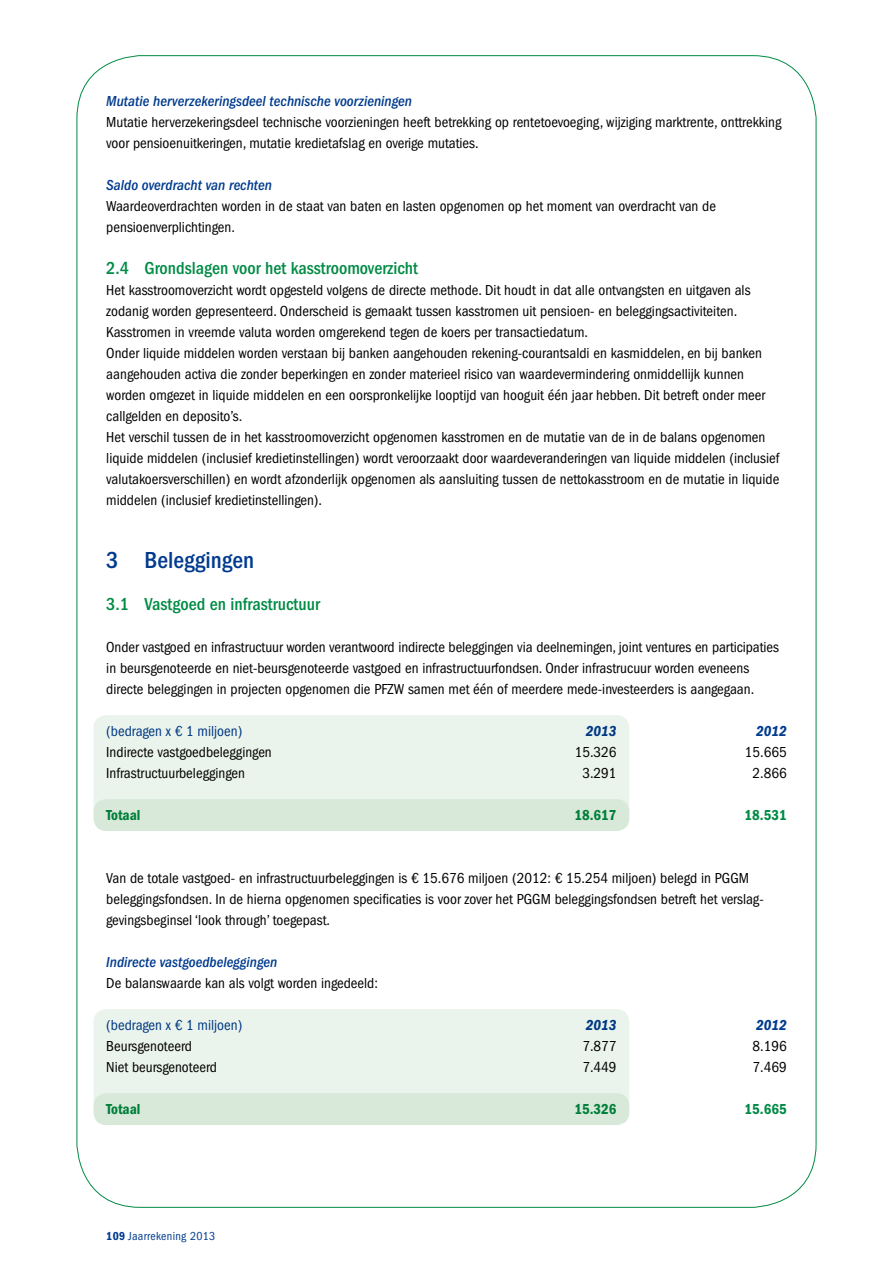
<style>
.page{position:relative;width:893px;height:1263px;background:#fff}
.page>*{position:absolute;margin:0;border:0;box-sizing:border-box;transform-origin:0 0}
.t1{font:500 condensed 24px "ITC Franklin Gothic Std";color:#003b8e}
.t2{font:500 condensed 18px "ITC Franklin Gothic Std";color:#008b45}
.t3{font:condensed 15px/21px "ITC Franklin Gothic Std";color:#000}
.t4{font:italic 500 condensed 15px "ITC Franklin Gothic Std";color:#003b8e}
.t5{font:condensed 15px "ITC Franklin Gothic Std";color:#003b8e}
.t6{font:15px "ITC Franklin Gothic Std Dm Cd";color:#008b45}
.t7{font:15px "ITC Franklin Gothic Std Dm Cd It";color:#003b8e}
.t8{font:condensed 12px "ITC Franklin Gothic Std";letter-spacing:.025em;color:#003b8e}
.s1{font-family:"ITC Franklin Gothic Std Dm Cd";font-stretch:normal}
</style>
<div class="page">
<div style="left:94px;top:715px;width:535px;height:116px;background:#ebf4ec;border-radius:13px"></div>
<div style="left:94px;top:1009px;width:535px;height:116px;background:#ebf4ec;border-radius:13px"></div>
<div style="left:94px;top:799px;width:535px;height:32px;background:#d8e9da;border-radius:13px"></div>
<div style="left:94px;top:1093px;width:535px;height:32px;background:#d8e9da;border-radius:13px"></div>
<p class="t4" style="left:106px;top:93px;width:307px">Mutatie herverzekeringsdeel technische voorzieningen</p>
<p class="t3" style="left:106px;top:112px;width:677px">Mutatie herverzekeringsdeel technische voorzieningen heeft betrekking op rentetoevoeging, wijziging marktrente, onttrekking voor pensioenuitkeringen, mutatie kredietafslag en overige mutaties.</p>
<p class="t4" style="left:106px;top:177px;width:167px">Saldo overdracht van rechten</p>
<p class="t3" style="left:106px;top:196px;width:611px">Waardeoverdrachten worden in de staat van baten en lasten opgenomen op het moment van overdracht van de pensioenverplichtingen.</p>
<p class="t2" style="left:106px;top:258px;width:313px">2.4 Grondslagen voor het kasstroomoverzicht</p>
<p class="t3" style="left:106px;top:280px;width:674px">Het kasstroomoverzicht wordt opgesteld volgens de directe methode. Dit houdt in dat alle ontvangsten en uitgaven als zodanig worden gepresenteerd. Onderscheid is gemaakt tussen kasstromen uit pensioen- en beleggingsactiviteiten.<br>Kasstromen in vreemde valuta worden omgerekend tegen de koers per transactiedatum.<br>Onder liquide middelen worden verstaan bij banken aangehouden rekening-courantsaldi en kasmiddelen, en bij banken aangehouden activa die zonder beperkingen en zonder materieel risico van waardevermindering onmiddellijk kunnen worden omgezet in liquide middelen en een oorspronkelijke looptijd van hooguit één jaar hebben. Dit betreft onder meer callgelden en deposito’s.<br>Het verschil tussen de in het kasstroomoverzicht opgenomen kasstromen en de mutatie van de in de balans opgenomen liquide middelen (inclusief kredietinstellingen) wordt veroorzaakt door waardeveranderingen van liquide middelen (inclusief valutakoersverschillen) en wordt afzonderlijk opgenomen als aansluiting tussen de nettokasstroom en de mutatie in liquide middelen (inclusief kredietinstellingen).</p>
<h1 class="t1" style="left:106px;top:546px;width:149px">3 Beleggingen</h1>
<p class="t2" style="left:106px;top:594px;width:215px">3.1 Vastgoed en infrastructuur</p>
<p class="t3" style="left:106px;top:637px;width:674px">Onder vastgoed en infrastructuur worden verantwoord indirecte beleggingen via deelnemingen, joint ventures en participaties in beursgenoteerde en niet-beursgenoteerde vastgoed en infrastructuurfondsen. Onder infrastrucuur worden eveneens directe beleggingen in projecten opgenomen die PFZW samen met één of meerdere mede-investeerders is aangegaan.</p>
<p class="t5" style="left:106px;top:723px;width:137px">(bedragen x € 1 miljoen)</p>
<p class="t7" style="left:586px;top:723px;width:32px">2013</p>
<p class="t7" style="left:756px;top:723px;width:32px">2012</p>
<p class="t3" style="left:106px;top:742px;width:167px">Indirecte vastgoedbeleggingen</p>
<p class="t3" style="left:575px;top:742px;width:43px">15.326</p>
<p class="t3" style="left:745px;top:742px;width:43px">15.665</p>
<p class="t3" style="left:106px;top:763px;width:140px">Infrastructuurbeleggingen</p>
<p class="t3" style="left:582px;top:763px;width:36px">3.291</p>
<p class="t3" style="left:752px;top:763px;width:36px">2.866</p>
<p class="t6" style="left:106px;top:806px;width:36px">Totaal</p>
<p class="t6" style="left:574px;top:806px;width:44px">18.617</p>
<p class="t6" style="left:744px;top:806px;width:44px">18.531</p>
<p class="t3" style="left:106px;top:868px;width:658px">Van de totale vastgoed- en infrastructuurbeleggingen is € 15.676 miljoen (2012: € 15.254 miljoen) belegd in PGGM beleggingsfondsen. In de hierna opgenomen specificaties is voor zover het PGGM beleggingsfondsen betreft het verslag&shy;gevingsbeginsel ‘look through’ toegepast.</p>
<p class="t4" style="left:106px;top:954px;width:172px">Indirecte vastgoedbeleggingen</p>
<p class="t3" style="left:106px;top:973px;width:273px">De balanswaarde kan als volgt worden ingedeeld:</p>
<p class="t5" style="left:106px;top:1017px;width:137px">(bedragen x € 1 miljoen)</p>
<p class="t7" style="left:586px;top:1017px;width:32px">2013</p>
<p class="t7" style="left:756px;top:1017px;width:32px">2012</p>
<p class="t3" style="left:106px;top:1036px;width:87px">Beursgenoteerd</p>
<p class="t3" style="left:582px;top:1036px;width:36px">7.877</p>
<p class="t3" style="left:752px;top:1036px;width:36px">8.196</p>
<p class="t3" style="left:106px;top:1057px;width:112px">Niet beursgenoteerd</p>
<p class="t3" style="left:582px;top:1057px;width:36px">7.449</p>
<p class="t3" style="left:752px;top:1057px;width:36px">7.469</p>
<p class="t6" style="left:106px;top:1100px;width:36px">Totaal</p>
<p class="t6" style="left:574px;top:1100px;width:44px">15.326</p>
<p class="t6" style="left:744px;top:1100px;width:44px">15.665</p>
<p class="t8" style="left:106px;top:1229px;width:111px"><span class="s1">109</span> Jaarrekening 2013</p>
</div>
